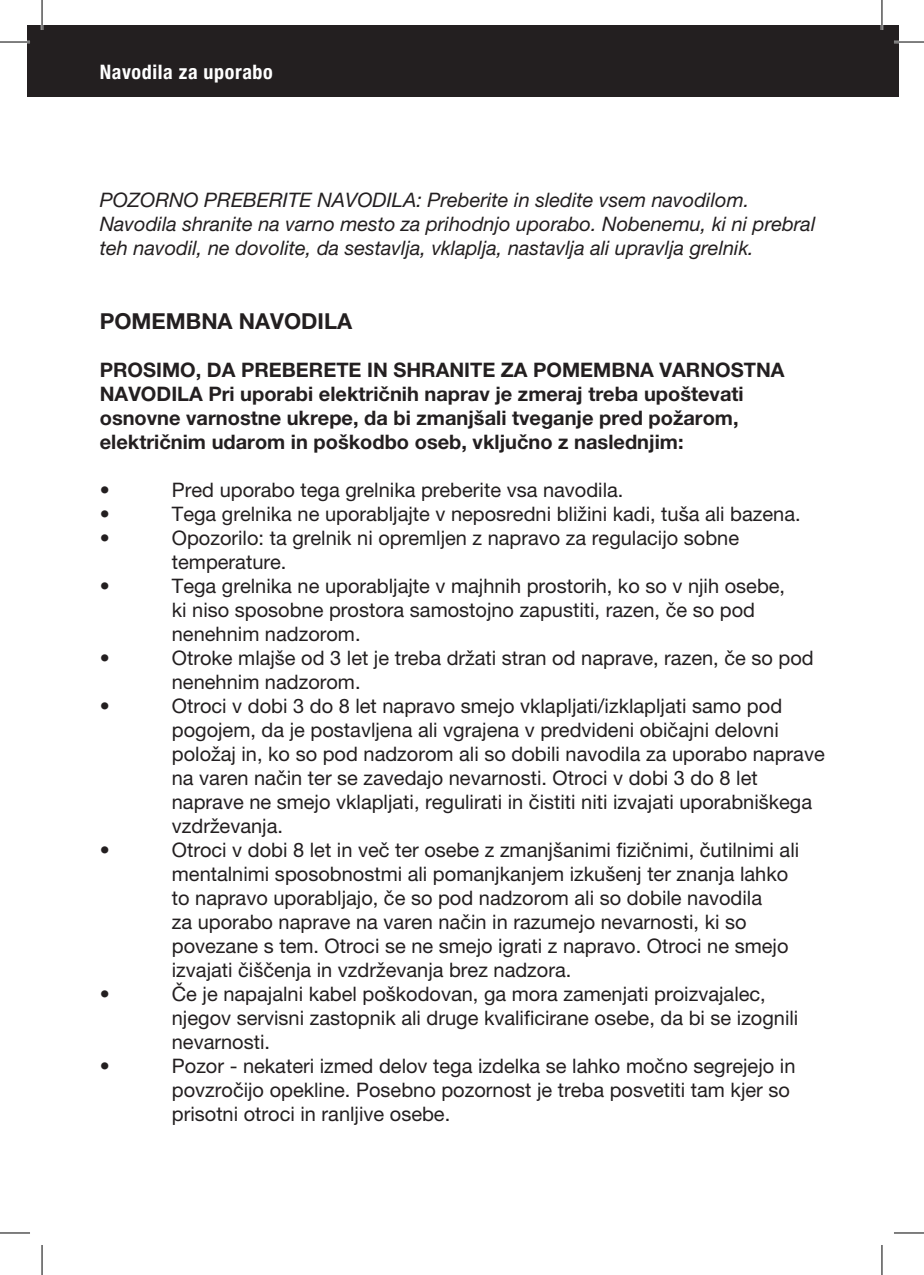
<style>
.page{position:relative;width:924px;height:1275px;background:#fff}
.page>*{position:absolute;margin:0;border:0;box-sizing:border-box;transform-origin:0 0}
.t1{font:700 22px "Helvetica Neue LT Pro";color:#231f20}
.t2{font:20px/24px "Helvetica Neue LT Pro";color:#231f20}
.t3{font:700 20px/24px "Helvetica Neue LT Pro";color:#231f20}
.t4{font:italic 20px/24px "Helvetica Neue LT Pro";color:#231f20}
.t5{font:700 condensed 20px "Helvetica Neue LT Std";letter-spacing:.03em;color:#fff}
</style>
<div class="page">
<div style="left:27px;top:25px;width:871px;height:72px;background:#231f20"></div>
<hr style="left:0;top:41px;width:30px;height:2px;background:#fff">
<hr style="left:893px;top:41px;width:30px;height:2px;background:#fff">
<hr style="left:41px;top:0;width:2px;height:30px;background:#fff">
<hr style="left:880px;top:0;width:2px;height:30px;background:#fff">
<hr style="left:0;top:42px;width:30px;height:1px;background:#000">
<hr style="left:893px;top:42px;width:30px;height:1px;background:#000">
<hr style="left:0;top:1232px;width:30px;height:1px;background:#000">
<hr style="left:893px;top:1232px;width:30px;height:1px;background:#000">
<hr style="left:42px;top:0;width:1px;height:30px;background:#000">
<hr style="left:42px;top:1245px;width:1px;height:30px;background:#000">
<hr style="left:881px;top:0;width:1px;height:30px;background:#000">
<hr style="left:881px;top:1245px;width:1px;height:30px;background:#000">
<p class="t5" style="left:100px;top:60px;width:174px">Navodila za uporabo</p>
<p class="t4" style="left:100px;top:187px;width:716px">POZORNO PREBERITE NAVODILA: Preberite in sledite vsem navodilom.<br>Navodila shranite na varno mesto za prihodnjo uporabo. Nobenemu, ki ni prebral teh navodil, ne dovolite, da sestavlja, vklaplja, nastavlja ali upravlja grelnik.</p>
<p class="t1" style="left:100px;top:307px;width:254px">POMEMBNA NAVODILA</p>
<p class="t3" style="left:100px;top:357px;width:686px">PROSIMO, DA PREBERETE IN SHRANITE ZA POMEMBNA VARNOSTNA NAVODILA Pri uporabi električnih naprav je zmeraj treba upoštevati osnovne varnostne ukrepe, da bi zmanjšali tveganje pred požarom, električnim udarom in poškodbo oseb, vključno z naslednjim:</p>
<p class="t2" style="left:100px;top:478px;width:11px">•</p>
<p class="t2" style="left:172px;top:478px;width:453px">Pred uporabo tega grelnika preberite vsa navodila.</p>
<p class="t2" style="left:100px;top:502px;width:11px">•</p>
<p class="t2" style="left:172px;top:502px;width:630px">Tega grelnika ne uporabljajte v neposredni bližini kadi, tuša ali bazena.</p>
<p class="t2" style="left:100px;top:526px;width:11px">•</p>
<p class="t2" style="left:172px;top:526px;width:568px">Opozorilo: ta grelnik ni opremljen z napravo za regulacijo sobne temperature.</p>
<p class="t2" style="left:100px;top:574px;width:11px">•</p>
<p class="t2" style="left:172px;top:574px;width:614px">Tega grelnika ne uporabljajte v majhnih prostorih, ko so v njih osebe, ki niso sposobne prostora samostojno zapustiti, razen, če so pod nenehnim nadzorom.</p>
<p class="t2" style="left:100px;top:646px;width:11px">•</p>
<p class="t2" style="left:172px;top:646px;width:643px">Otroke mlajše od 3 let je treba držati stran od naprave, razen, če so pod nenehnim nadzorom.</p>
<p class="t2" style="left:100px;top:694px;width:11px">•</p>
<p class="t2" style="left:172px;top:694px;width:654px">Otroci v dobi 3 do 8 let napravo smejo vklapljati/izklapljati samo pod pogojem, da je postavljena ali vgrajena v predvideni običajni delovni položaj in, ko so pod nadzorom ali so dobili navodila za uporabo naprave na varen način ter se zavedajo nevarnosti. Otroci v dobi 3 do 8 let naprave ne smejo vklapljati, regulirati in čistiti niti izvajati uporabniškega vzdrževanja.</p>
<p class="t2" style="left:100px;top:838px;width:11px">•</p>
<p class="t2" style="left:172px;top:838px;width:628px">Otroci v dobi 8 let in več ter osebe z zmanjšanimi fizičnimi, čutilnimi ali mentalnimi sposobnostmi ali pomanjkanjem izkušenj ter znanja lahko to napravo uporabljajo, če so pod nadzorom ali so dobile navodila<br>za uporabo naprave na varen način in razumejo nevarnosti, ki so povezane s tem. Otroci se ne smejo igrati z napravo. Otroci ne smejo izvajati čiščenja in vzdrževanja brez nadzora.</p>
<p class="t2" style="left:100px;top:982px;width:11px">•</p>
<p class="t2" style="left:172px;top:982px;width:627px">Če je napajalni kabel poškodovan, ga mora zamenjati proizvajalec, njegov servisni zastopnik ali druge kvalificirane osebe, da bi se izognili nevarnosti.</p>
<p class="t2" style="left:100px;top:1054px;width:11px">•</p>
<p class="t2" style="left:172px;top:1054px;width:624px">Pozor - nekateri izmed delov tega izdelka se lahko močno segrejejo in povzročijo opekline. Posebno pozornost je treba posvetiti tam kjer so prisotni otroci in ranljive osebe.</p>
</div>
